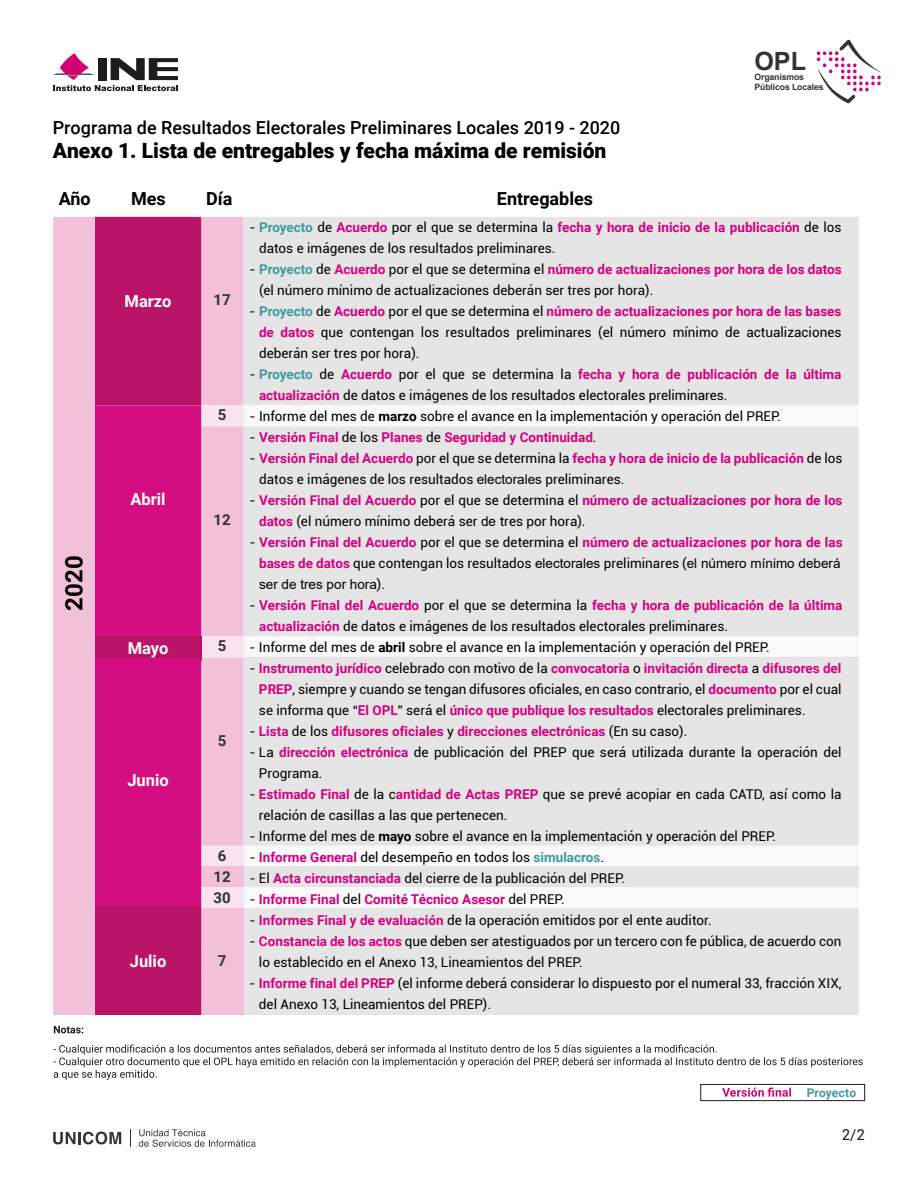
<style>
.page{position:relative;width:918px;height:1188px;background:#fff}
.page>*{position:absolute;margin:0;border:0;box-sizing:border-box;transform-origin:0 0}
.t1{font:700 25.05px "Arial";color:#343434}
.t2{font:700 24px "Roboto";color:#000}
.t3{font:900 21px "Roboto";color:#000}
.t4{font:500 18px "Roboto";color:#000}
.t5{font:700 18px "Roboto";color:#000}
.t6{font:700 16.5px "Roboto";color:#fff}
.t7{font:700 15px/21px "Roboto";color:#333}
.t8{font:15px "Roboto";color:#1d1d1b}
.t9{font:13.5px/21px "Roboto";color:#000}
.t10{font:700 13.5px/21px "Roboto";color:#d5007f}
.t11{font:13.5px "Arial";color:#000}
.t12{font:700 12px "Roboto";letter-spacing:.01em;color:#4199a1}
.t13{font:700 8.7px/10.1px "Arial";letter-spacing:-.015em;color:#343434}
.s1{font-weight:700;color:#409aa1}
.s2{font-weight:700;color:#d5007f}
.s3{font-weight:700}
.s4{font-weight:400;color:#000}
.s5{font-family:"Arial"}
.s6{font-family:"Arial";font-weight:400;color:#000}
.s7{font-family:"Roboto"}
</style>
<div class="page">
<svg style="left:53px;top:1132px;width:68px;height:12px"></svg>
<svg style="left:139px;top:1129px;width:117px;height:18px"></svg>
<svg style="left:130px;top:1129px;width:1px;height:18px"></svg>
<svg style="left:53px;top:1045px;width:810px;height:35px"></svg>
<svg style="left:54px;top:1026px;width:29px;height:7px"></svg>
<svg style="left:722px;top:1087px;width:69px;height:10px"></svg>
<div style="left:701px;top:1084px;width:164px;height:17px;border:1px solid #1d1d1b"></div>
<div style="left:243px;top:217px;width:616px;height:188px;background:#e5e5e5"></div>
<div style="left:243px;top:636px;width:616px;height:21px;background:#f9f9f9"></div>
<div style="left:243px;top:846px;width:616px;height:20px;background:#f9f9f9"></div>
<div style="left:243px;top:866px;width:616px;height:21px;background:#e5e5e5"></div>
<div style="left:243px;top:908px;width:616px;height:107px;background:#e5e5e5"></div>
<div style="left:243px;top:426px;width:616px;height:210px;background:#e5e5e5"></div>
<div style="left:243px;top:657px;width:616px;height:189px;background:#e5e5e5"></div>
<div style="left:243px;top:405px;width:616px;height:21px;background:#f9f9f9"></div>
<div style="left:243px;top:887px;width:616px;height:21px;background:#f9f9f9"></div>
<svg style="left:53px;top:217px;width:190px;height:798px;background:#dc5ea2"></svg>
<svg style="left:817px;top:40px;width:64px;height:63px"></svg>
<svg style="left:53px;top:53px;width:125px;height:38px"></svg>
<h3 class="t4" style="left:53px;top:114px;width:569px">Programa de Resultados Electorales Preliminares Locales 2019 - 2020</h3>
<h3 class="t3" style="left:53px;top:136px;width:555px">Anexo 1. Lista de entregables y fecha máxima de remisión</h3>
<h3 class="t5" style="left:59px;top:186px;width:33px">Año</h3>
<h3 class="t5" style="left:131px;top:186px;width:36px">Mes</h3>
<h3 class="t5" style="left:206px;top:186px;width:28px">Día</h3>
<h3 class="t5" style="left:497px;top:186px;width:98px">Entregables</h3>
<h1 class="t1" style="left:755px;top:44px;width:53px">OPL</h1>
<p class="t13" style="left:755px;top:72px;width:71px">Organismos<br>Públicos Locales</p>
<p class="t6" style="left:125px;top:290px;width:48px">Marzo</p>
<h2 class="t2" style="left:57px;top:610px;width:57px;rotate:-90deg">2020</h2>
<p class="t6" style="left:130px;top:488px;width:37px">Abril</p>
<p class="t6" style="left:128px;top:636px;width:42px">Mayo</p>
<p class="t6" style="left:127px;top:768px;width:43px">Junio</p>
<p class="t6" style="left:130px;top:950px;width:38px">Julio</p>
<p class="t7" style="left:214px;top:288px;width:19px">17</p>
<p class="t7" style="left:218px;top:404px;width:10px">5</p>
<p class="t7" style="left:214px;top:509px;width:19px">12</p>
<p class="t7" style="left:218px;top:635px;width:10px">5</p>
<p class="t7" style="left:218px;top:729px;width:10px">5</p>
<p class="t7" style="left:214px;top:845px;width:19px">6<br>12<br>30</p>
<p class="t7" style="left:218px;top:950px;width:10px">7</p>
<p class="t9" style="left:259px;top:216px;width:584px;text-indent:-10px">- <span class="s1">Proyecto</span> de <span class="s2">Acuerdo</span> por el que se determina la <span class="s2">fecha y hora de inicio de la publicación</span> de los datos e imágenes de los resultados preliminares.</p>
<p class="t9" style="left:259px;top:258px;width:584px;text-indent:-10px">- <span class="s1">Proyecto</span> de <span class="s2">Acuerdo</span> por el que se determina el <span class="s2">número de actualizaciones por hora de los datos </span>(el número mínimo de actualizaciones deberán ser tres por hora).</p>
<p class="t9" style="left:259px;top:300px;width:584px;text-align:justify;text-indent:-10px">- <span class="s1">Proyecto</span> de <span class="s2">Acuerdo</span> por el que se determina el <span class="s2">número de actualizaciones por hora de las bases de datos</span> que contengan los resultados preliminares (el número mínimo de actualizaciones deberán ser tres por hora).</p>
<p class="t9" style="left:259px;top:363px;width:584px;text-indent:-10px">- <span class="s1">Proyecto</span> de <span class="s2">Acuerdo</span> por el que se determina la <span class="s2">fecha y hora de publicación de la última actualización</span> de datos e imágenes de los resultados electorales preliminares.</p>
<p class="t9" style="left:249px;top:405px;width:533px">- Informe del mes de <span class="s3">marzo</span> sobre el avance en la implementación y operación del PREP.</p>
<p class="t10" style="left:249px;top:426px;width:349px"><span class="s4">-</span> Versión Final <span class="s4">de los</span> Planes <span class="s4">de</span> Seguridad y Continuidad<span class="s4">.</span></p>
<p class="t9" style="left:259px;top:447px;width:585px;text-indent:-10px">- <span class="s2">Versión Final del Acuerdo</span> por el que se determina la <span class="s2">fecha y hora de inicio de la publicación</span> de los datos e imágenes de los resultados <span class="s5">electorales</span> preliminares.</p>
<p class="t10" style="left:259px;top:489px;width:585px;text-indent:-10px"><span class="s4">-</span> Versión Final del Acuerdo <span class="s4">por el que se determina el</span> número de actualizaciones por hora de los datos <span class="s4">(el número mínimo deberá ser</span> <span class="s6">de</span> <span class="s4">tres por hora).</span></p>
<p class="t10" style="left:249px;top:531px;width:595px;text-align:center"><span class="s4">-</span> Versión Final del Acuerdo <span class="s4">por el que se determina el</span> número de actualizaciones por hora de las bases de datos <span class="s4">que contengan los resultados</span> <span class="s6">electorales</span> <span class="s4">preliminares (</span><span class="s6">el número mínimo deberá</span></p>
<p class="t11" style="left:259px;top:575px;width:127px">ser de tres por hora<span class="s7">).</span></p>
<p class="t9" style="left:259px;top:594px;width:585px;text-indent:-10px">- <span class="s2">Versión Final del Acuerdo</span> por el que se determina la <span class="s2">fecha y hora de publicación de la última actualización</span> de datos e imágenes de los resultados electorales preliminares.</p>
<p class="t9" style="left:249px;top:636px;width:522px">- Informe del mes de <span class="s3">abril</span> sobre el avance en la implementación y operación del PREP.</p>
<p class="t9" style="left:259px;top:657px;width:584px;text-align:justify;text-indent:-10px">- <span class="s2">Instrumento jurídico</span> celebrado con motivo de la <span class="s2">convocatoria</span> o <span class="s2">invitación directa</span> a <span class="s2">difusores del PREP</span>, siempre y cuando se tengan difusores oficiales, en caso contrario, el <span class="s2">documento</span> por el cual se informa que “<span class="s2">El OPL</span>” será el <span class="s2">único que publique los resultados</span> electorales preliminares.</p>
<p class="t10" style="left:249px;top:720px;width:439px"><span class="s4">-</span> Lista <span class="s4">de los</span> difusores oficiales <span class="s4">y</span> direcciones electrónicas <span class="s4">(En su caso).</span></p>
<p class="t9" style="left:259px;top:741px;width:584px;text-indent:-10px">- La <span class="s2">dirección electrónica</span> de publicación del PREP que será utilizada durante la operación del<br>Programa.</p>
<p class="t9" style="left:259px;top:783px;width:584px;text-indent:-10px">- <span class="s2">Estimado Final</span> de la c<span class="s2">antidad de Actas PREP</span> que se prevé acopiar en cada CATD, así como la relación de casillas a las que pertenecen.</p>
<p class="t9" style="left:249px;top:825px;width:528px">- Informe del mes de <span class="s3">mayo</span> sobre el avance en la implementación y operación del PREP.</p>
<p class="t9" style="left:249px;top:846px;width:356px">- <span class="s2">Informe General</span> del desempeño en todos los <span class="s1">simulacros</span>.</p>
<p class="t9" style="left:249px;top:867px;width:377px">- El <span class="s2">Acta circunstanciada</span> del cierre de la publicación del PREP.</p>
<p class="t10" style="left:249px;top:888px;width:317px"><span class="s4">-</span> Informe Final <span class="s4">del</span> Comité Técnico Asesor <span class="s4">del PREP.</span></p>
<p class="t9" style="left:249px;top:909px;width:464px">- <span class="s2">Informes Final y de evaluación</span> de la operación emitidos por el ente auditor.</p>
<p class="t9" style="left:259px;top:930px;width:584px;text-indent:-10px">- <span class="s2">Constancia de los actos</span> que deben ser atestiguados por un tercero con fe pública, de acuerdo con lo establecido en el Anexo 13, Lineamientos del PREP.</p>
<p class="t9" style="left:259px;top:972px;width:584px;text-indent:-10px">- <span class="s2">Informe final del PREP</span> (el informe deberá considerar lo dispuesto por el numeral 33, fracción XIX, del Anexo 13, Lineamientos del PREP).</p>
<p class="t12" style="left:807px;top:1084px;width:51px">Proyecto</p>
<p class="t8" style="left:842px;top:1125px;width:25px">2/2</p>
</div>
